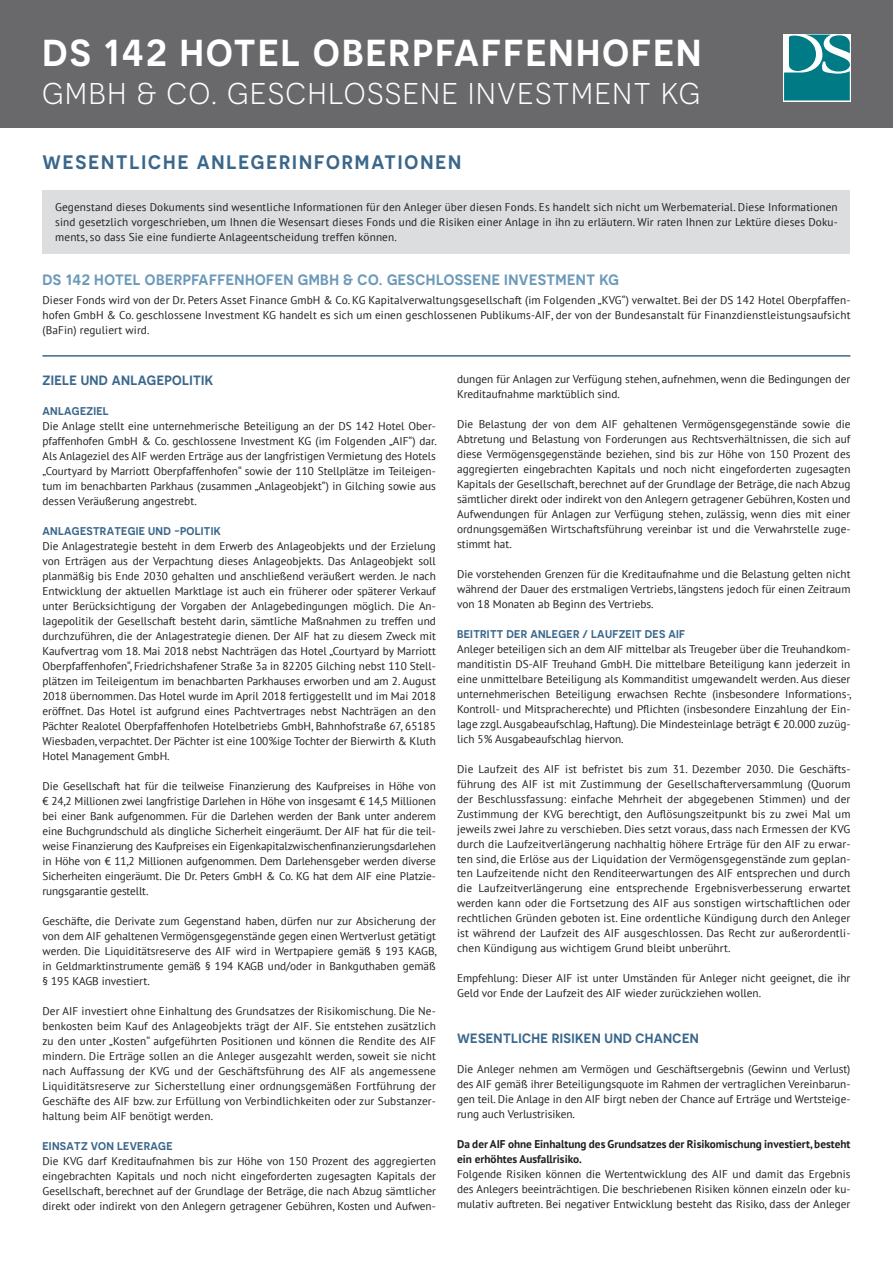
<style>
.page{position:relative;width:893px;height:1263px;background:#fff}
.page>*{position:absolute;margin:0;border:0;box-sizing:border-box;transform-origin:0 0}
.t1{font:600 37.5px "Novecentosans";letter-spacing:.06em;color:#fff}
.t2{font:30px "Novecentosans";letter-spacing:.06em;color:#fff}
.t3{font:600 19.5px "Novecentosans";letter-spacing:.1em;color:#3b678b}
.t4{font:600 15px "Novecentosans";letter-spacing:.03em;color:#6b99ba}
.t5{font:600 13.5px "Novecentosans";letter-spacing:.025em;color:#3b678b}
.t6{font:11.25px/15px "PT Sans";color:#231f20;text-align:justify}
.t7{font:700 11.25px/15px "PT Sans";color:#231f20}
.t8{font:600 11.25px "Novecentosans";letter-spacing:.025em;color:#3b678b}
</style>
<div class="page">
<div style="left:0;top:0;width:893px;height:128px;background:#69696c"></div>
<div style="left:43px;top:190px;width:807px;height:64px;background:#dcdddf"></div>
<hr style="left:43px;top:355px;width:807px;height:2px;background:#3b678b">
<svg style="left:783px;top:34px;width:67px;height:67px"></svg>
<svg style="left:784px;top:35px;width:66px;height:65px;background:#33959d"></svg>
<h1 class="t1" style="left:43px;top:31px;width:660px">DS 142 HOTEL OBERPFAFFENHOFEN</h1>
<h2 class="t2" style="left:43px;top:76px;width:659px">GMBH &amp; CO. GESCHLOSSENE INVESTMENT KG</h2>
<h3 class="t3" style="left:43px;top:150px;width:420px">WESENTLICHE ANLEGERINFORMATIONEN</h3>
<p class="t6" style="left:55px;top:199px;width:784px">Gegenstand dieses Dokuments sind wesentliche Informationen für den Anleger über diesen Fonds. Es handelt sich nicht um Werbematerial. Diese Informationen sind gesetzlich vorgeschrieben, um Ihnen die Wesensart dieses Fonds und die Risiken einer Anlage in ihn zu erläutern. Wir raten Ihnen zur Lektüre dieses Doku&shy;ments, so dass Sie eine fundierte Anlageentscheidung treffen können.</p>
<h3 class="t4" style="left:43px;top:271px;width:578px">DS 142 HOTEL OBERPFAFFENHOFEN GMBH &amp; CO. GESCHLOSSENE INVESTMENT KG</h3>
<p class="t6" style="left:43px;top:292px;width:809px">Dieser Fonds wird von der Dr. Peters Asset Finance GmbH &amp; Co. KG Kapitalverwaltungsgesellschaft (im Folgenden „KVG“) verwaltet. Bei der DS 142 Hotel Oberpfaffen&shy;hofen GmbH &amp; Co. geschlossene Investment KG handelt es sich um einen geschlossenen Publikums-AIF, der von der Bundesanstalt für Finanzdienstleistungsaufsicht (BaFin) reguliert wird.</p>
<p class="t5" style="left:43px;top:372px;width:172px">ZIELE UND ANLAGEPOLITIK</p>
<p class="t8" style="left:43px;top:405px;width:68px">ANLAGEZIEL</p>
<p class="t6" style="left:43px;top:419px;width:396px">Die Anlage stellt eine unternehmerische Beteiligung an der DS 142 Hotel Ober&shy;pfaffenhofen GmbH &amp; Co. geschlossene Investment KG (im Folgenden „AIF“) dar.<br>Als Anlageziel des AIF werden Erträge aus der langfristigen Vermietung des Hotels „Courtyard by Marriott Oberpfaffenhofen“ sowie der 110 Stellplätze im Teileigen&shy;tum im benachbarten Parkhaus (zusammen „Anlageobjekt“) in Gilching sowie aus dessen Veräußerung angestrebt.</p>
<p class="t8" style="left:43px;top:525px;width:180px">ANLAGESTRATEGIE UND -POLITIK</p>
<p class="t6" style="left:43px;top:539px;width:395px">Die Anlagestrategie besteht in dem Erwerb des Anlageobjekts und der Erzielung von Erträgen aus der Verpachtung dieses Anlageobjekts. Das Anlageobjekt soll planmäßig bis Ende 2030 gehalten und anschließend veräußert werden. Je nach Entwicklung der aktuellen Marktlage ist auch ein früherer oder späterer Verkauf unter Berücksichtigung der Vorgaben der Anlagebedingungen möglich. Die An&shy;lagepolitik der Gesellschaft besteht darin, sämtliche Maßnahmen zu treffen und durchzuführen, die der Anlagestrategie dienen. Der AIF hat zu diesem Zweck mit Kaufvertrag vom 18. Mai 2018 nebst Nachträgen das Hotel „Courtyard by Marriott Oberpfaffenhofen“, Friedrichshafener Straße 3a in 82205 Gilching nebst 110 Stell&shy;plätzen im Teileigentum im benachbarten Parkhauses erworben und am 2. August 2018 übernommen. Das Hotel wurde im April 2018 fertiggestellt und im Mai 2018 eröffnet. Das Hotel ist aufgrund eines Pachtvertrages nebst Nachträgen an den Pächter Realotel Oberpfaffenhofen Hotelbetriebs GmbH, Bahnhofstraße 67, 65185<br>Wiesbaden, verpachtet. Der Pächter ist eine 100%ige Tochter der Bierwirth &amp; Kluth Hotel Management GmbH.</p>
<p class="t6" style="left:43px;top:778px;width:395px">Die Gesellschaft hat für die teilweise Finanzierung des Kaufpreises in Höhe von € 24,2 Millionen zwei langfristige Darlehen in Höhe von insgesamt € 14,5 Millionen bei einer Bank aufgenommen. Für die Darlehen werden der Bank unter anderem eine Buchgrundschuld als dingliche Sicherheit eingeräumt. Der AIF hat für die teil&shy;weise Finanzierung des Kaufpreises ein Eigenkapitalzwischenfinanzierungsdarlehen in Höhe von € 11,2 Millionen aufgenommen. Dem Darlehensgeber werden diverse Sicherheiten eingeräumt. Die Dr. Peters GmbH &amp; Co. KG hat dem AIF eine Platzie&shy;rungsgarantie gestellt.</p>
<p class="t6" style="left:43px;top:913px;width:396px">Geschäfte, die Derivate zum Gegenstand haben, dürfen nur zur Absicherung der von dem AIF gehaltenen Vermögensgegenstände gegen einen Wertverlust getätigt werden. Die Liquiditätsreserve des AIF wird in Wertpapiere gemäß § 193 KAGB, in Geldmarktinstrumente gemäß § 194 KAGB und/oder in Bankguthaben gemäß § 195 KAGB investiert.</p>
<p class="t6" style="left:43px;top:1003px;width:395px">Der AIF investiert ohne Einhaltung des Grundsatzes der Risikomischung. Die Ne&shy;benkosten beim Kauf des Anlageobjekts trägt der AIF. Sie entstehen zusätzlich zu den unter „Kosten“ aufgeführten Positionen und können die Rendite des AIF mindern. Die Erträge sollen an die Anleger ausgezahlt werden, soweit sie nicht nach Auffassung der KVG und der Geschäftsführung des AIF als angemessene Liquiditätsreserve zur Sicherstellung einer ordnungsgemäßen Fortführung der Geschäfte des AIF bzw. zur Erfüllung von Verbindlichkeiten oder zur Substanzer&shy;haltung beim AIF benötigt werden.</p>
<p class="t8" style="left:43px;top:1139px;width:132px">EINSATZ VON LEVERAGE</p>
<p class="t6" style="left:43px;top:1153px;width:395px">Die KVG darf Kreditaufnahmen bis zur Höhe von 150 Prozent des aggregierten eingebrachten Kapitals und noch nicht eingeforderten zugesagten Kapitals der Gesellschaft, berechnet auf der Grundlage der Beträge, die nach Abzug sämtlicher direkt oder indirekt von den Anlegern getragener Gebühren, Kosten und Aufwen-</p>
<p class="t6" style="left:457px;top:371px;width:395px">dungen für Anlagen zur Verfügung stehen, aufnehmen, wenn die Bedingungen der<br>Kreditaufnahme marktüblich sind.</p>
<p class="t6" style="left:457px;top:416px;width:395px">Die Belastung der von dem AIF gehaltenen Vermögensgegenstände sowie die Abtretung und Belastung von Forderungen aus Rechtsverhältnissen, die sich auf diese Vermögensgegenstände beziehen, sind bis zur Höhe von 150 Prozent des aggregierten eingebrachten Kapitals und noch nicht eingeforderten zugesagten Kapitals der Gesellschaft, berechnet auf der Grundlage der Beträge, die nach Abzug sämtlicher direkt oder indirekt von den Anlegern getragener Gebühren, Kosten und Aufwendungen für Anlagen zur Verfügung stehen, zulässig, wenn dies mit einer ordnungsgemäßen Wirtschaftsführung vereinbar ist und die Verwahrstelle zuge&shy;stimmt hat.</p>
<p class="t6" style="left:457px;top:566px;width:395px">Die vorstehenden Grenzen für die Kreditaufnahme und die Belastung gelten nicht während der Dauer des erstmaligen Vertriebs, längstens jedoch für einen Zeitraum von 18 Monaten ab Beginn des Vertriebs.</p>
<p class="t8" style="left:457px;top:627px;width:230px">BEITRITT DER ANLEGER / LAUFZEIT DES AIF</p>
<p class="t6" style="left:457px;top:641px;width:396px">Anleger beteiligen sich an dem AIF mittelbar als Treugeber über die Treuhandkom&shy;manditistin DS-AIF Treuhand GmbH. Die mittelbare Beteiligung kann jederzeit in eine unmittelbare Beteiligung als Kommanditist umgewandelt werden. Aus dieser unternehmerischen Beteiligung erwachsen Rechte (insbesondere Informations-, Kontroll- und Mitspracherechte) und Pflichten (insbesondere Einzahlung der Ein&shy;lage zzgl. Ausgabeaufschlag, Haftung). Die Mindesteinlage beträgt € 20.000 zuzüg&shy;lich 5% Ausgabeaufschlag hiervon.</p>
<p class="t6" style="left:457px;top:761px;width:395px">Die Laufzeit des AIF ist befristet bis zum 31. Dezember 2030. Die Geschäfts&shy;führung des AIF ist mit Zustimmung der Gesellschafterversammlung (Quorum der Beschlussfassung: einfache Mehrheit der abgegebenen Stimmen) und der Zustimmung der KVG berechtigt, den Auflösungszeitpunkt bis zu zwei Mal um jeweils zwei Jahre zu verschieben. Dies setzt voraus, dass nach Ermessen der KVG durch die Laufzeitverlängerung nachhaltig höhere Erträge für den AIF zu erwar&shy;ten sind, die Erlöse aus der Liquidation der Vermögensgegenstände zum geplan&shy;ten Laufzeitende nicht den Renditeerwartungen des AIF entsprechen und durch die Laufzeitverlängerung eine entsprechende Ergebnisverbesserung erwartet werden kann oder die Fortsetzung des AIF aus sonstigen wirtschaftlichen oder rechtlichen Gründen geboten ist. Eine ordentliche Kündigung durch den Anleger ist während der Laufzeit des AIF ausgeschlossen. Das Recht zur außerordentli&shy;chen Kündigung aus wichtigem Grund bleibt unberührt.</p>
<p class="t6" style="left:457px;top:971px;width:395px">Empfehlung: Dieser AIF ist unter Umständen für Anleger nicht geeignet, die ihr<br>Geld vor Ende der Laufzeit des AIF wieder zurückziehen wollen.</p>
<p class="t5" style="left:457px;top:1030px;width:243px">WESENTLICHE RISIKEN UND CHANCEN</p>
<p class="t6" style="left:457px;top:1061px;width:395px">Die Anleger nehmen am Vermögen und Geschäftsergebnis (Gewinn und Verlust) des AIF gemäß ihrer Beteiligungsquote im Rahmen der vertraglichen Vereinbarun&shy;gen teil. Die Anlage in den AIF birgt neben der Chance auf Erträge und Wertsteige&shy;rung auch Verlustrisiken.</p>
<p class="t7" style="left:457px;top:1136px;width:395px">Da der AIF ohne Einhaltung des Grundsatzes der Risikomischung investiert, besteht ein erhöhtes Ausfallrisiko.</p>
<p class="t6" style="left:457px;top:1166px;width:395px">Folgende Risiken können die Wertentwicklung des AIF und damit das Ergebnis des Anlegers beeinträchtigen. Die beschriebenen Risiken können einzeln oder ku&shy;mulativ auftreten. Bei negativer Entwicklung besteht das Risiko, dass der Anleger</p>
</div>
